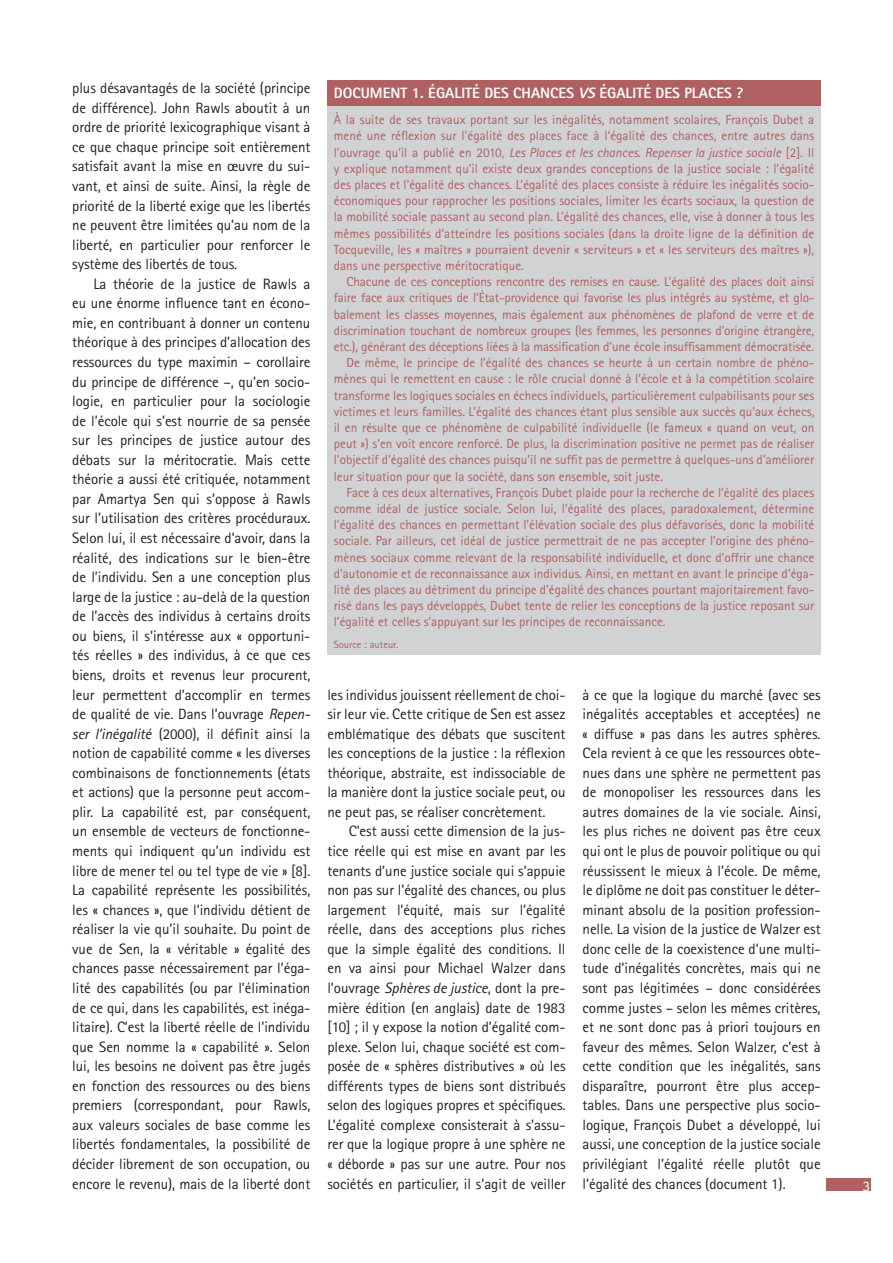
<style>
.page{position:relative;width:893px;height:1263px;background:#fff}
.page>*{position:absolute;margin:0;border:0;box-sizing:border-box;transform-origin:0 0}
.Texte_courant{font:15px/19.5px "Rotis Sans Serif Std";letter-spacing:-.005em;color:#231f20;text-align:justify}
.Encadré_tableau_et_g{font:800 15px "Rotis Sans Serif Std";color:#fff}
.t1{font:15px "Courier CE";color:#fff}
.Encadré_texte_couran{font:13.2px/16.2px "Rotis Sans Serif Std";color:#b06061;text-align:justify}
.Source_et_annotation{font:10.5px "Rotis Sans Serif Std";color:#b06061}
.s1{font-style:italic}
</style>
<div class="page">
<div style="left:826px;top:1178px;width:43px;height:13px;background:#b06061"></div>
<div style="left:828px;top:1178px;width:43px;height:13px;background:#b06061"></div>
<div style="left:327px;top:107px;width:494px;height:548px;background:#d1d2d4"></div>
<div style="left:327px;top:80px;width:494px;height:26px;background:#b06061"></div>
<p class="Texte_courant" style="left:72px;top:78px;width:240px">plus désavantagés de la société (principe de différence). John Rawls aboutit à un ordre de priorité lexicographique visant à ce que chaque principe soit entièrement satisfait avant la mise en œuvre du sui&shy;vant, et ainsi de suite. Ainsi, la règle de priorité de la liberté exige que les libertés ne peuvent être limitées qu’au nom de la liberté, en particulier pour renforcer le système des libertés de tous.</p>
<p class="Texte_courant" style="left:72px;top:274px;width:240px;text-indent:21px">La théorie de la justice de Rawls a eu une énorme influence tant en écono&shy;mie, en contribuant à donner un contenu théorique à des principes d’allocation des ressources du type maximin – corollaire du principe de différence –, qu’en socio&shy;logie, en particulier pour la sociologie de l’école qui s’est nourrie de sa pensée sur les principes de justice autour des débats sur la méritocratie. Mais cette théorie a aussi été critiquée, notamment par Amartya Sen qui s’oppose à Rawls sur l’utilisation des critères procéduraux.<br>Selon lui, il est nécessaire d’avoir, dans la réalité, des indications sur le bien-être de l’individu. Sen a une conception plus large de la justice : au-delà de la question de l’accès des individus à certains droits ou biens, il s’intéresse aux « opportuni&shy;tés réelles » des individus, à ce que ces biens, droits et revenus leur procurent, leur permettent d’accomplir en termes de qualité de vie. Dans l’ouvrage <span class="s1">Repen&shy;ser l’inégalité</span> (2000), il définit ainsi la notion de capabilité comme « les diverses combinaisons de fonctionnements (états et actions) que la personne peut accom&shy;plir. La capabilité est, par conséquent, un ensemble de vecteurs de fonctionne&shy;ments qui indiquent qu’un individu est libre de mener tel ou tel type de vie » [8].<br>La capabilité représente les possibilités, les « chances », que l’individu détient de réaliser la vie qu’il souhaite. Du point de vue de Sen, la « véritable » égalité des chances passe nécessairement par l’éga&shy;lité des capabilités (ou par l’élimination de ce qui, dans les capabilités, est inéga&shy;litaire). C’est la liberté réelle de l’individu que Sen nomme la « capabilité ». Selon lui, les besoins ne doivent pas être jugés en fonction des ressources ou des biens premiers (correspondant, pour Rawls, aux valeurs sociales de base comme les libertés fondamentales, la possibilité de décider librement de son occupation, ou encore le revenu), mais de la liberté dont</p>
<p class="Encadré_tableau_et_g" style="left:334px;top:84px;width:411px">DOCUMENT 1. ÉGALITÉ DES CHANCES <span class="s1">VS</span> ÉGALITÉ DES PLACES ?</p>
<p class="Encadré_texte_couran" style="left:334px;top:111px;width:482px">À la suite de ses travaux portant sur les inégalités, notamment scolaires, François Dubet a mené une réflexion sur l’égalité des places face à l’égalité des chances, entre autres dans l’ouvrage qu’il a publié en 2010, <span class="s1">Les Places et les chances. Repenser la justice sociale</span> [2]. Il y explique notamment qu’il existe deux grandes conceptions de la justice sociale : l’égalité des places et l’égalité des chances. L’égalité des places consiste à réduire les inégalités socio&shy;économiques pour rapprocher les positions sociales, limiter les écarts sociaux, la question de la mobilité sociale passant au second plan. L’égalité des chances, elle, vise à donner à tous les mêmes possibilités d’atteindre les positions sociales (dans la droite ligne de la définition de Tocqueville, les « maîtres » pourraient devenir « serviteurs » et « les serviteurs des maîtres »), dans une perspective méritocratique.</p>
<p class="Encadré_texte_couran" style="left:334px;top:273px;width:482px;text-indent:13px">Chacune de ces conceptions rencontre des remises en cause. L’égalité des places doit ainsi faire face aux critiques de l’État-providence qui favorise les plus intégrés au système, et glo&shy;balement les classes moyennes, mais également aux phénomènes de plafond de verre et de discrimination touchant de nombreux groupes (les femmes, les personnes d’origine étrangère, etc.), générant des déceptions liées à la massification d’une école insuffisamment démocratisée.</p>
<p class="Encadré_texte_couran" style="left:334px;top:354px;width:482px;text-indent:13px">De même, le principe de l’égalité des chances se heurte à un certain nombre de phéno&shy;mènes qui le remettent en cause : le rôle crucial donné à l’école et à la compétition scolaire transforme les logiques sociales en échecs individuels, particulièrement culpabilisants pour ses victimes et leurs familles. L’égalité des chances étant plus sensible aux succès qu’aux échecs, il en résulte que ce phénomène de culpabilité individuelle (le fameux « quand on veut, on peut ») s’en voit encore renforcé. De plus, la discrimination positive ne permet pas de réaliser l’objectif d’égalité des chances puisqu’il ne suffit pas de permettre à quelques-uns d’améliorer leur situation pour que la société, dans son ensemble, soit juste.</p>
<p class="Encadré_texte_couran" style="left:334px;top:484px;width:482px;text-indent:13px">Face à ces deux alternatives, François Dubet plaide pour la recherche de l’égalité des places comme idéal de justice sociale. Selon lui, l’égalité des places, paradoxalement, détermine l’égalité des chances en permettant l’élévation sociale des plus défavorisés, donc la mobilité sociale. Par ailleurs, cet idéal de justice permettrait de ne pas accepter l’origine des phéno&shy;mènes sociaux comme relevant de la responsabilité individuelle, et donc d’offrir une chance d’autonomie et de reconnaissance aux individus. Ainsi, en mettant en avant le principe d’éga&shy;lité des places au détriment du principe d’égalité des chances pourtant majoritairement favo&shy;risé dans les pays développés, Dubet tente de relier les conceptions de la justice reposant sur l’égalité et celles s’appuyant sur les principes de reconnaissance.</p>
<p class="Source_et_annotation" style="left:334px;top:639px;width:66px">Source : auteur.</p>
<p class="Texte_courant" style="left:327px;top:685px;width:240px">les individus jouissent réellement de choi&shy;sir leur vie. Cette critique de Sen est assez emblématique des débats que suscitent les conceptions de la justice : la réflexion théorique, abstraite, est indissociable de la manière dont la justice sociale peut, ou ne peut pas, se réaliser concrètement.</p>
<p class="Texte_courant" style="left:327px;top:821px;width:240px;text-indent:21px">C’est aussi cette dimension de la jus&shy;tice réelle qui est mise en avant par les tenants d’une justice sociale qui s’appuie non pas sur l’égalité des chances, ou plus largement l’équité, mais sur l’égalité réelle, dans des acceptions plus riches que la simple égalité des conditions. Il en va ainsi pour Michael Walzer dans l’ouvrage <span class="s1">Sphères de justice</span>, dont la pre&shy;mière édition (en anglais) date de 1983 [10] ; il y expose la notion d’égalité com&shy;plexe. Selon lui, chaque société est com&shy;posée de « sphères distributives » où les différents types de biens sont distribués selon des logiques propres et spécifiques.<br>L’égalité complexe consisterait à s’assu&shy;rer que la logique propre à une sphère ne « déborde » pas sur une autre. Pour nos sociétés en particulier, il s’agit de veiller</p>
<p class="Texte_courant" style="left:583px;top:685px;width:240px">à ce que la logique du marché (avec ses inégalités acceptables et acceptées) ne « diffuse » pas dans les autres sphères.<br>Cela revient à ce que les ressources obte&shy;nues dans une sphère ne permettent pas de monopoliser les ressources dans les autres domaines de la vie sociale. Ainsi, les plus riches ne doivent pas être ceux qui ont le plus de pouvoir politique ou qui réussissent le mieux à l’école. De même, le diplôme ne doit pas constituer le déter&shy;minant absolu de la position profession&shy;nelle. La vision de la justice de Walzer est donc celle de la coexistence d’une multi&shy;tude d’inégalités concrètes, mais qui ne sont pas légitimées – donc considérées comme justes – selon les mêmes critères, et ne sont donc pas à priori toujours en faveur des mêmes. Selon Walzer, c’est à cette condition que les inégalités, sans disparaître, pourront être plus accep&shy;tables. Dans une perspective plus socio&shy;logique, François Dubet a développé, lui aussi, une conception de la justice sociale privilégiant l’égalité réelle plutôt que l’égalité des chances (document 1).</p>
<p class="t1" style="left:860px;top:1177px;width:10px">3</p>
<p class="t1" style="left:862px;top:1177px;width:10px">3</p>
</div>
